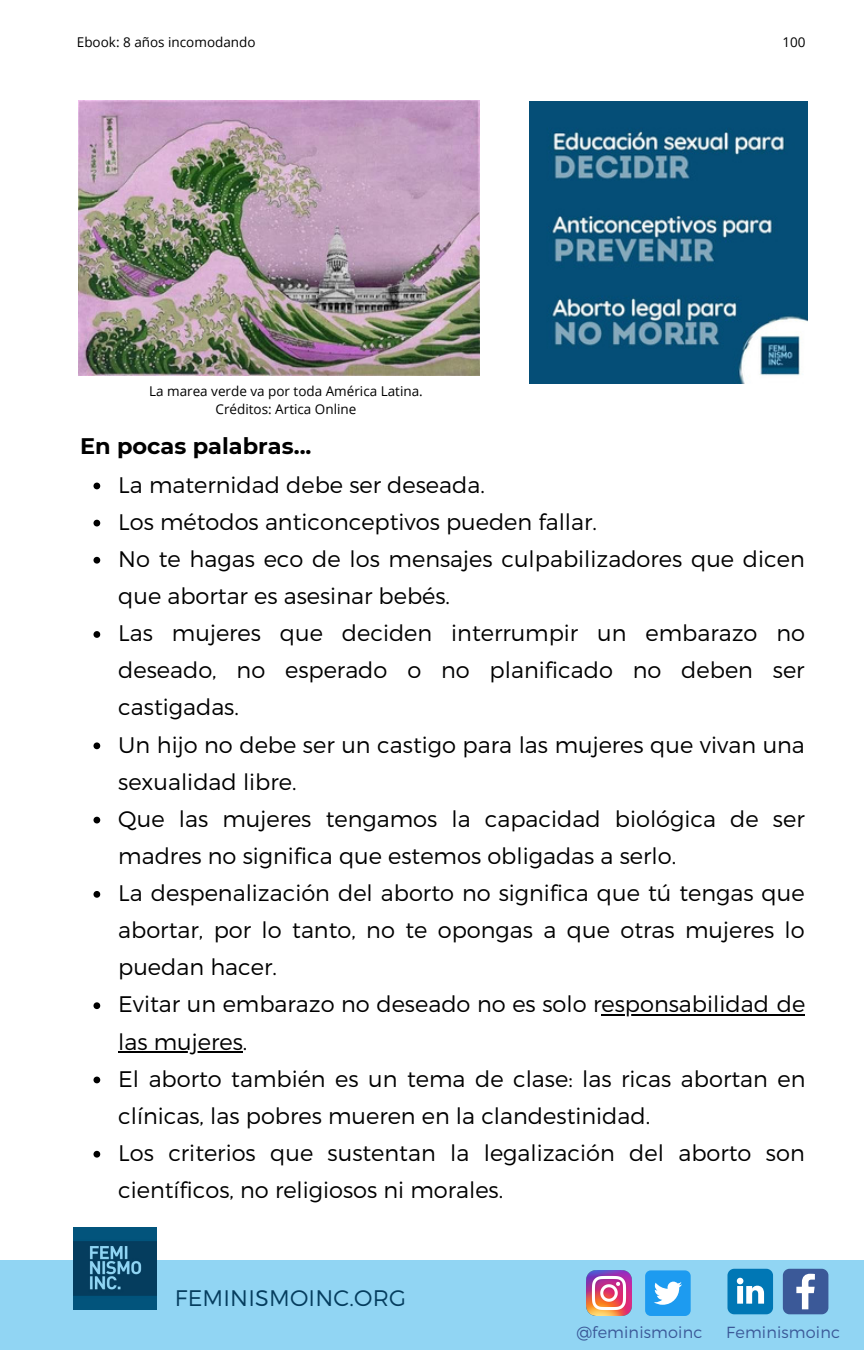
<style>
.page{position:relative;width:864px;height:1350px;background:#fff}
.page>*{position:absolute;margin:0;border:0;box-sizing:border-box;transform-origin:0 0}
.t1{font:300 22.5px/37.1px "Montserrat";color:#000}
.t2{font:700 22.5px "Montserrat";color:#000}
.t3{font:300 22.5px "Montserrat";letter-spacing:.01em;color:#053d5e}
.t4{font:300 15.97px "Montserrat";letter-spacing:.01em;color:#3b5998}
.t5{font:13.5px/18px "Open Sans";color:#000;text-align:center}
</style>
<div class="page">
<img style="left:529px;top:101px;width:278px;height:282px">
<div style="left:0;top:1260px;width:864px;height:90px;background:#91d5f3"></div>
<img style="left:73px;top:1227px;width:83px;height:83px">
<img style="left:586px;top:1270px;width:46px;height:46px">
<div style="left:645px;top:1270px;width:46px;height:46px;background:#1d9bf0;border-radius:6px"></div>
<svg style="left:654px;top:1282px;width:28px;height:23px"></svg>
<svg style="left:783px;top:1269px;width:45px;height:45px;background:#5c75aa"></svg>
<svg style="left:727px;top:1269px;width:46px;height:45px;background:#3091c3"></svg>
<svg style="left:94px;top:483px;width:6px;height:6px"></svg>
<svg style="left:94px;top:520px;width:6px;height:6px"></svg>
<svg style="left:94px;top:557px;width:6px;height:7px"></svg>
<svg style="left:94px;top:631px;width:6px;height:7px"></svg>
<svg style="left:94px;top:742px;width:6px;height:7px"></svg>
<svg style="left:94px;top:817px;width:6px;height:6px"></svg>
<svg style="left:94px;top:891px;width:6px;height:7px"></svg>
<svg style="left:94px;top:1002px;width:6px;height:7px"></svg>
<hr style="left:602px;top:1014px;width:203px;height:2px;background:#000">
<hr style="left:118px;top:1051px;width:125px;height:2px;background:#000">
<svg style="left:94px;top:1077px;width:6px;height:6px"></svg>
<svg style="left:94px;top:1151px;width:6px;height:7px"></svg>
<img style="left:78px;top:100px;width:402px;height:275px">
<p class="t5" style="left:77px;top:33px;width:180px">Ebook: 8 años incomodando</p>
<p class="t5" style="left:782px;top:33px;width:25px">100</p>
<p class="t5" style="left:149px;top:382px;width:275px">La marea verde va por toda América Latina.<br>Créditos: Artica Online</p>
<p class="t2" style="left:80px;top:432px;width:233px">En pocas palabras...</p>
<p class="t1" style="left:118px;top:465px;width:689px">La maternidad debe ser deseada.<br>Los métodos anticonceptivos pueden fallar.<br>No te hagas eco de los mensajes culpabilizadores que dicen que abortar es asesinar bebés.<br>Las mujeres que deciden interrumpir un embarazo no deseado, no esperado o no planificado no deben ser castigadas.<br>Un hijo no debe ser un castigo para las mujeres que vivan una sexualidad libre.<br>Que las mujeres tengamos la capacidad biológica de ser madres no significa que estemos obligadas a serlo.<br>La despenalización del aborto no significa que tú tengas que abortar, por lo tanto, no te opongas a que otras mujeres lo puedan hacer.<br>Evitar un embarazo no deseado no es solo responsabilidad de las mujeres.<br>El aborto también es un tema de clase: las ricas abortan en clínicas, las pobres mueren en la clandestinidad.<br>Los criterios que sustentan la legalización del aborto son científicos, no religiosos ni morales.</p>
<p class="t3" style="left:175px;top:1283px;width:233px">FEMINISMOINC.ORG</p>
<p class="t4" style="left:576px;top:1322px;width:128px">@feminismoinc</p>
<p class="t4" style="left:726px;top:1322px;width:115px">Feminismoinc</p>
</div>
